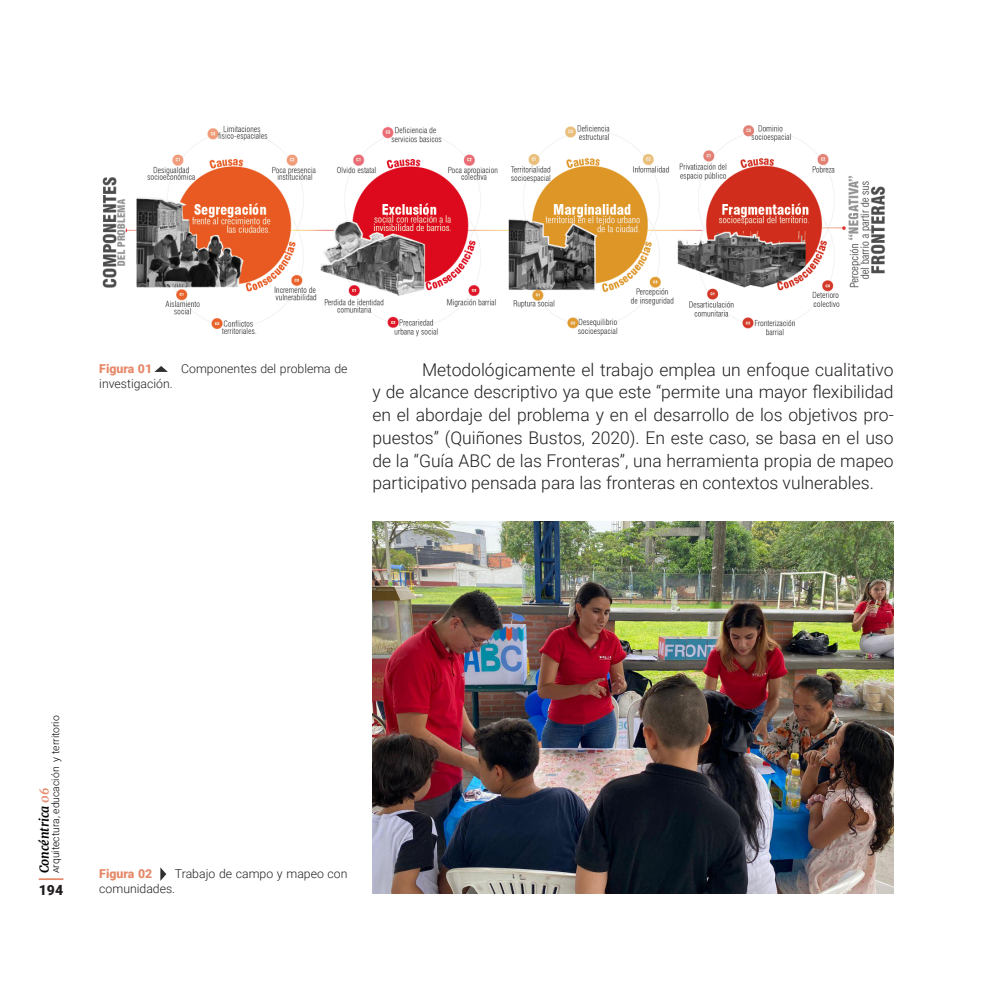
<style>
.page{position:relative;width:993px;height:993px;background:#fff}
.page>*{position:absolute;margin:0;border:0;box-sizing:border-box;transform-origin:0 0}
.t1{font:300 17.5px/22.8px "Roboto";color:#231f20;text-align:justify}
.t2{font:900 14px "Roboto";color:#231f20}
.t3{font:300 12.25px/14.7px "Roboto";color:#231f20}
.t4{font:900 12.25px "Roboto";color:#e6896a}
.t5{font:italic 700 12.25px "Merriweather";color:#000}
.t6{font:300 10.33px "Roboto";color:#000}
.s1{color:#e6896a}
</style>
<div class="page">
<svg style="left:39px;top:878px;width:24px;height:1px"></svg>
<img style="left:102px;top:125px;width:784px;height:212px">
<img style="left:372px;top:521px;width:521px;height:372px">
<svg style="left:154px;top:366px;width:14px;height:6px"></svg>
<svg style="left:160px;top:867px;width:6px;height:13px"></svg>
<p class="t4" style="left:99px;top:360px;width:54px">Figura 01</p>
<p class="t3" style="left:181px;top:360px;width:168px">Componentes del problema de</p>
<p class="t3" style="left:99px;top:375px;width:75px">investigación.</p>
<p class="t1" style="left:372px;top:357px;width:522px;text-indent:50px">Metodológicamente el trabajo emplea un enfoque cualitativo y de alcance descriptivo ya que este “permite una mayor flexibilidad en el abordaje del problema y en el desarrollo de los objetivos pro&shy;puestos” (Quiñones Bustos, 2020). En este caso, se basa en el uso de la “Guía ABC de las Fronteras”, una herramienta propia de mapeo participativo pensada para las fronteras en contextos vulnerables.</p>
<p class="t6" style="left:48px;top:873px;width:159px;rotate:-90deg">Arquitectura, educación y territorio</p>
<p class="t5" style="left:37px;top:873px;width:87px;rotate:-90deg">Concéntrica <span class="s1">06</span></p>
<p class="t2" style="left:39px;top:879px;width:26px">194</p>
<p class="t3" style="left:99px;top:865px;width:250px;text-indent:76px">Trabajo de campo y mapeo con comunidades.</p>
<p class="t4" style="left:99px;top:864px;width:54px">Figura 02</p>
</div>
